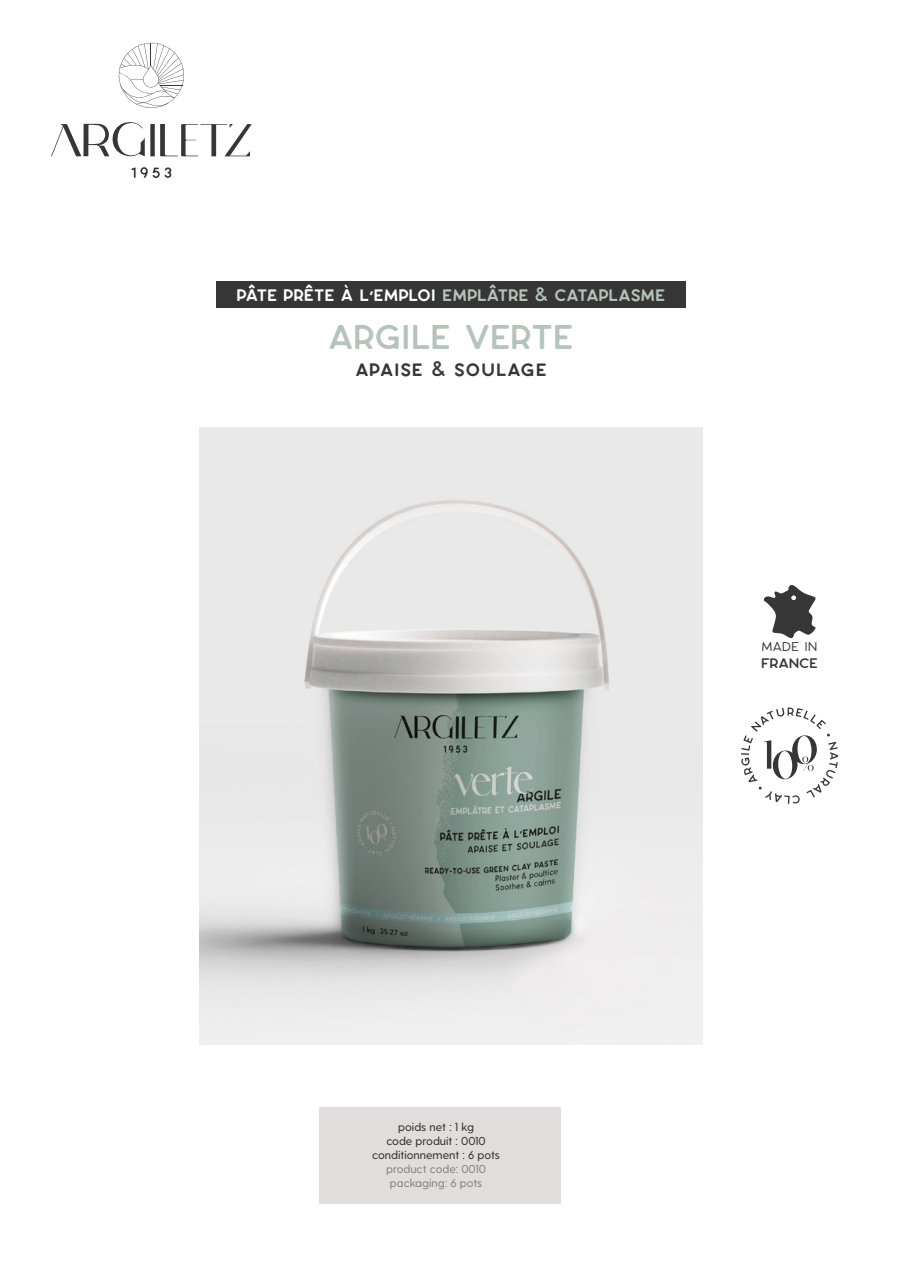
<style>
.page{position:relative;width:902px;height:1272px;background:#fff}
.page>*{position:absolute;margin:0;border:0;box-sizing:border-box;transform-origin:0 0}
.t1{font:700 40.5px "Larosa";color:#b4c3bc}
.t2{font:900 21px "Larosa";letter-spacing:.04em;color:#373636}
.t3{font:900 19.5px "Larosa";color:#fff}
.t4{font:700 16.35px "Larosa";color:#373636}
.t5{font:15px "Larosa";color:#373636}
.t6{font:500 11.55px/14px "Greycliff CF";color:#373636;text-align:center}
.t7{font:500 11.55px/14px "Greycliff CF";color:#878787;text-align:center}
.s1{color:#b4c3bc}
.s2{font-family:"Greycliff CF";font-weight:600;color:#b4c3bc}
.s3{font-family:"Greycliff CF";font-weight:600}
</style>
<div class="page">
<svg style="left:131px;top:167px;width:40px;height:11px"></svg>
<svg style="left:51px;top:122px;width:201px;height:35px"></svg>
<svg style="left:118px;top:42px;width:66px;height:66px"></svg>
<div style="left:216px;top:281px;width:469px;height:27px;background:#373636"></div>
<svg style="left:741px;top:707px;width:97px;height:96px"></svg>
<svg style="left:763px;top:585px;width:52px;height:53px"></svg>
<div style="left:320px;top:1107px;width:241px;height:96px;background:#e1dddd"></div>
<img style="left:200px;top:428px;width:502px;height:615px">
<h3 class="t3" style="left:237px;top:283px;width:430px">PÂTE PRÊTE À L’EMPLOI <span class="s1">EMPLÂTRE</span> <span class="s2">&amp;</span> <span class="s1">CATAPLASME</span></h3>
<h1 class="t1" style="left:328px;top:311px;width:247px">ARGILE VERTE</h1>
<h2 class="t2" style="left:355px;top:356px;width:192px">APAISE <span class="s3">&amp;</span> SOULAGE</h2>
<p class="t5" style="left:761px;top:637px;width:57px">MADE IN</p>
<h3 class="t4" style="left:761px;top:652px;width:58px">FRANCE</h3>
<p class="t6" style="left:372px;top:1119px;width:129px">poids net : 1 kg<br>code produit : 0010 conditionnement : 6 pots</p>
<p class="t7" style="left:386px;top:1161px;width:101px">product code: 0010 packaging: 6 pots</p>
</div>
